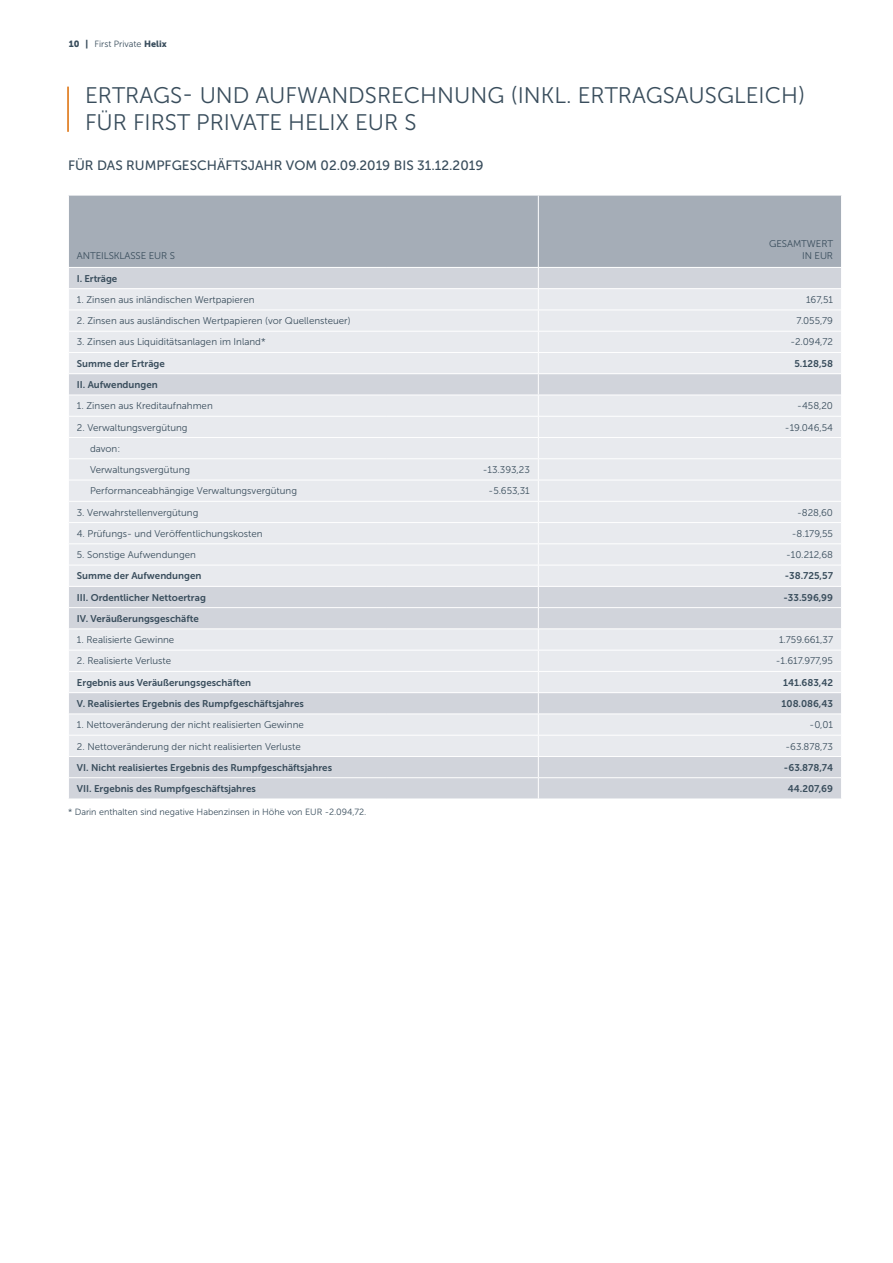
<style>
.page{position:relative;width:893px;height:1263px;background:#fff}
.page>*{position:absolute;margin:0;border:0;box-sizing:border-box;transform-origin:0 0}
.t1{font:22.5px/27px "Museo Sans 300";color:#394d5c}
.t2{font:13.5px "Museo Sans 500";color:#394d5c}
.t3{font:9.75px/11.7px "Museo Sans 300";color:#394d5c;text-align:right}
.t4{font:9.75px "Museo Sans 700";color:#394d5c}
.t5{font:9px "Museo Sans 300";color:#394d5c}
.s1{font-family:"Museo Sans 900"}
</style>
<div class="page">
<hr style="left:67px;top:87px;width:2px;height:45px;background:#dc6b02">
<div style="left:69px;top:196px;width:772px;height:71px;background:#a5adb7"></div>
<div style="left:69px;top:268px;width:772px;height:531px;background:#d1d4db"></div>
<svg style="left:69px;top:289px;width:772px;height:467px;background:#e4e6ea"></svg>
<hr style="left:538px;top:288px;width:304px;height:1px;background:#fff">
<hr style="left:538px;top:310px;width:303px;height:1px;background:#fff">
<hr style="left:538px;top:331px;width:303px;height:1px;background:#fff">
<hr style="left:538px;top:352px;width:303px;height:1px;background:#fff">
<hr style="left:538px;top:373px;width:303px;height:1px;background:#fff">
<hr style="left:538px;top:395px;width:303px;height:1px;background:#fff">
<hr style="left:538px;top:416px;width:303px;height:1px;background:#fff">
<hr style="left:538px;top:437px;width:303px;height:1px;background:#fff">
<hr style="left:538px;top:458px;width:303px;height:1px;background:#fff">
<hr style="left:538px;top:480px;width:303px;height:1px;background:#fff">
<hr style="left:538px;top:501px;width:303px;height:1px;background:#fff">
<hr style="left:538px;top:522px;width:303px;height:1px;background:#fff">
<hr style="left:538px;top:543px;width:303px;height:1px;background:#fff">
<hr style="left:538px;top:565px;width:303px;height:1px;background:#fff">
<hr style="left:538px;top:586px;width:303px;height:1px;background:#fff">
<hr style="left:538px;top:607px;width:303px;height:1px;background:#fff">
<hr style="left:538px;top:628px;width:303px;height:1px;background:#fff">
<hr style="left:538px;top:650px;width:303px;height:1px;background:#fff">
<hr style="left:538px;top:671px;width:303px;height:1px;background:#fff">
<hr style="left:538px;top:692px;width:303px;height:1px;background:#fff">
<hr style="left:538px;top:713px;width:303px;height:1px;background:#fff">
<hr style="left:538px;top:735px;width:303px;height:1px;background:#fff">
<hr style="left:538px;top:756px;width:303px;height:1px;background:#fff">
<hr style="left:538px;top:777px;width:303px;height:1px;background:#fff">
<hr style="left:68px;top:288px;width:319px;height:1px;background:#fff">
<hr style="left:69px;top:310px;width:318px;height:1px;background:#fff">
<hr style="left:69px;top:331px;width:318px;height:1px;background:#fff">
<hr style="left:69px;top:352px;width:318px;height:1px;background:#fff">
<hr style="left:69px;top:373px;width:318px;height:1px;background:#fff">
<hr style="left:69px;top:395px;width:318px;height:1px;background:#fff">
<hr style="left:69px;top:416px;width:318px;height:1px;background:#fff">
<hr style="left:69px;top:437px;width:318px;height:1px;background:#fff">
<hr style="left:69px;top:458px;width:318px;height:1px;background:#fff">
<hr style="left:69px;top:480px;width:318px;height:1px;background:#fff">
<hr style="left:69px;top:501px;width:318px;height:1px;background:#fff">
<hr style="left:69px;top:522px;width:318px;height:1px;background:#fff">
<hr style="left:69px;top:543px;width:318px;height:1px;background:#fff">
<hr style="left:69px;top:565px;width:318px;height:1px;background:#fff">
<hr style="left:69px;top:586px;width:318px;height:1px;background:#fff">
<hr style="left:69px;top:607px;width:318px;height:1px;background:#fff">
<hr style="left:69px;top:628px;width:318px;height:1px;background:#fff">
<hr style="left:69px;top:650px;width:318px;height:1px;background:#fff">
<hr style="left:69px;top:671px;width:318px;height:1px;background:#fff">
<hr style="left:69px;top:692px;width:318px;height:1px;background:#fff">
<hr style="left:69px;top:713px;width:318px;height:1px;background:#fff">
<hr style="left:69px;top:735px;width:318px;height:1px;background:#fff">
<hr style="left:69px;top:756px;width:318px;height:1px;background:#fff">
<hr style="left:69px;top:777px;width:318px;height:1px;background:#fff">
<hr style="left:387px;top:288px;width:151px;height:1px;background:#fff">
<hr style="left:387px;top:310px;width:151px;height:1px;background:#fff">
<hr style="left:387px;top:331px;width:151px;height:1px;background:#fff">
<hr style="left:387px;top:352px;width:151px;height:1px;background:#fff">
<hr style="left:387px;top:373px;width:151px;height:1px;background:#fff">
<hr style="left:387px;top:395px;width:151px;height:1px;background:#fff">
<hr style="left:387px;top:416px;width:151px;height:1px;background:#fff">
<hr style="left:387px;top:437px;width:151px;height:1px;background:#fff">
<hr style="left:387px;top:458px;width:151px;height:1px;background:#fff">
<hr style="left:387px;top:480px;width:151px;height:1px;background:#fff">
<hr style="left:387px;top:501px;width:151px;height:1px;background:#fff">
<hr style="left:387px;top:522px;width:151px;height:1px;background:#fff">
<hr style="left:387px;top:543px;width:151px;height:1px;background:#fff">
<hr style="left:387px;top:565px;width:151px;height:1px;background:#fff">
<hr style="left:387px;top:586px;width:151px;height:1px;background:#fff">
<hr style="left:387px;top:607px;width:151px;height:1px;background:#fff">
<hr style="left:387px;top:628px;width:151px;height:1px;background:#fff">
<hr style="left:387px;top:650px;width:151px;height:1px;background:#fff">
<hr style="left:387px;top:671px;width:151px;height:1px;background:#fff">
<hr style="left:387px;top:692px;width:151px;height:1px;background:#fff">
<hr style="left:387px;top:713px;width:151px;height:1px;background:#fff">
<hr style="left:387px;top:735px;width:151px;height:1px;background:#fff">
<hr style="left:387px;top:756px;width:151px;height:1px;background:#fff">
<hr style="left:387px;top:777px;width:151px;height:1px;background:#fff">
<hr style="left:538px;top:196px;width:1px;height:71px;background:#fff">
<svg style="left:538px;top:268px;width:1px;height:531px"></svg>
<p class="t5" style="left:69px;top:39px;width:100px"><span class="s1">10 |</span> First Private <span class="s1">Helix</span></p>
<h1 class="t1" style="left:85px;top:82px;width:722px">ERTRAGS- UND AUFWANDSRECHNUNG (INKL. ERTRAGSAUSGLEICH)<br>FÜR FIRST PRIVATE HELIX EUR S</h1>
<h2 class="t2" style="left:68px;top:157px;width:417px">FÜR DAS RUMPFGESCHÄFTSJAHR VOM 02.09.2019 BIS 31.12.2019</h2>
<p class="t3" style="left:77px;top:250px;width:100px">ANTEILSKLASSE EUR S</p>
<p class="t3" style="left:769px;top:238px;width:65px">GESAMTWERT<br>IN EUR</p>
<p class="t4" style="left:77px;top:273px;width:42px">I. Erträge</p>
<p class="t3" style="left:77px;top:294px;width:179px">1. Zinsen aus inländischen Wertpapieren</p>
<p class="t3" style="left:806px;top:294px;width:29px">167,51</p>
<p class="t3" style="left:77px;top:315px;width:275px">2. Zinsen aus ausländischen Wertpapieren (vor Quellensteuer)</p>
<p class="t3" style="left:797px;top:315px;width:38px">7.055,79</p>
<p class="t3" style="left:77px;top:336px;width:190px">3. Zinsen aus Liquiditätsanlagen im Inland*</p>
<p class="t3" style="left:790px;top:336px;width:44px">-2.094,72</p>
<p class="t4" style="left:77px;top:358px;width:89px">Summe der Erträge</p>
<p class="t4" style="left:794px;top:358px;width:40px">5.128,58</p>
<p class="t4" style="left:77px;top:379px;width:82px">II. Aufwendungen</p>
<p class="t3" style="left:77px;top:400px;width:137px">1. Zinsen aus Kreditaufnahmen</p>
<p class="t3" style="left:797px;top:400px;width:37px">-458,20</p>
<p class="t3" style="left:77px;top:421px;width:112px">2. Verwaltungsvergütung</p>
<p class="t3" style="left:785px;top:421px;width:50px">-19.046,54</p>
<p class="t3" style="left:90px;top:438px;width:102px;line-height:21.3px;text-align:left">davon:<br>Verwaltungsvergütung</p>
<p class="t3" style="left:483px;top:464px;width:49px">-13.393,23</p>
<p class="t3" style="left:90px;top:485px;width:208px">Performanceabhängige Verwaltungsvergütung</p>
<p class="t3" style="left:489px;top:485px;width:43px">-5.653,31</p>
<p class="t3" style="left:77px;top:506px;width:123px">3. Verwahrstellenvergütung</p>
<p class="t3" style="left:797px;top:506px;width:37px">-828,60</p>
<p class="t3" style="left:77px;top:528px;width:187px">4. Prüfungs- und Veröffentlichungskosten</p>
<p class="t3" style="left:792px;top:528px;width:43px">-8.179,55</p>
<p class="t3" style="left:77px;top:549px;width:120px">5. Sonstige Aufwendungen</p>
<p class="t3" style="left:786px;top:549px;width:48px">-10.212,68</p>
<p class="t4" style="left:77px;top:571px;width:126px">Summe der Aufwendungen</p>
<p class="t4" style="left:785px;top:571px;width:50px">-38.725,57</p>
<p class="t4" style="left:77px;top:592px;width:130px">III. Ordentlicher Nettoertrag</p>
<p class="t4" style="left:783px;top:592px;width:51px">-33.596,99</p>
<p class="t4" style="left:77px;top:613px;width:124px">IV. Veräußerungsgeschäfte</p>
<p class="t3" style="left:77px;top:634px;width:99px">1. Realisierte Gewinne</p>
<p class="t3" style="left:779px;top:634px;width:56px">1.759.661,37</p>
<p class="t3" style="left:77px;top:655px;width:96px">2. Realisierte Verluste</p>
<p class="t3" style="left:776px;top:655px;width:59px">-1.617.977,95</p>
<p class="t4" style="left:77px;top:677px;width:176px">Ergebnis aus Veräußerungsgeschäften</p>
<p class="t4" style="left:783px;top:677px;width:51px">141.683,42</p>
<p class="t4" style="left:77px;top:698px;width:228px">V. Realisiertes Ergebnis des Rumpfgeschäftsjahres</p>
<p class="t4" style="left:782px;top:698px;width:53px">108.086,43</p>
<p class="t3" style="left:77px;top:719px;width:228px">1. Nettoveränderung der nicht realisierten Gewinne</p>
<p class="t3" style="left:810px;top:719px;width:25px">-0,01</p>
<p class="t3" style="left:77px;top:740px;width:225px">2. Nettoveränderung der nicht realisierten Verluste</p>
<p class="t3" style="left:785px;top:740px;width:49px">-63.878,73</p>
<p class="t4" style="left:77px;top:762px;width:257px">VI. Nicht realisiertes Ergebnis des Rumpfgeschäftsjahres</p>
<p class="t4" style="left:784px;top:762px;width:51px">-63.878,74</p>
<p class="t4" style="left:77px;top:783px;width:180px">VII. Ergebnis des Rumpfgeschäftsjahres</p>
<p class="t4" style="left:788px;top:783px;width:47px">44.207,69</p>
<p class="t5" style="left:68px;top:807px;width:300px">* Darin enthalten sind negative Habenzinsen in Höhe von EUR -2.094,72.</p>
</div>
